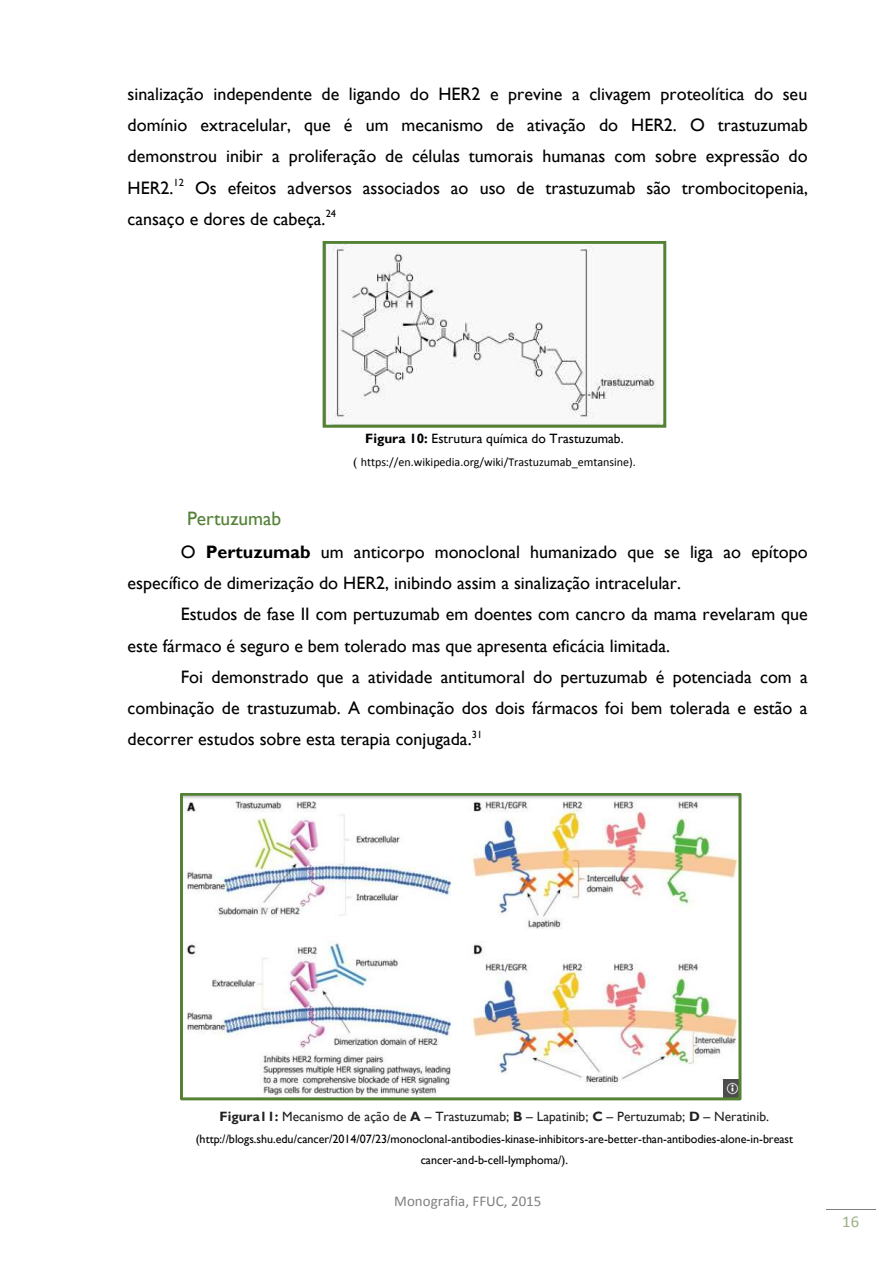
<style>
.page{position:relative;width:893px;height:1263px;background:#fff}
.page>*{position:absolute;margin:0;border:0;box-sizing:border-box;transform-origin:0 0}
.t1{font:19.5px "Gill Sans MT";color:#538135}
.t2{font:18px/31.3px "Gill Sans MT";color:#000;text-align:justify}
.t3{font:16.5px "Calibri";color:#9cb084}
.t4{font:15px "Calibri";color:#808080}
.t5{font:13.5px "Gill Sans MT";color:#222}
.t6{font:13.5px "Gill Sans MT";color:#000}
.t7{font:12px/20.9px "Gill Sans MT";color:#000;text-align:center}
.t8{font:12px "Calibri";letter-spacing:-.005em;color:#000}
.s1{font-weight:700}
.s2{font-family:"Gill Sans MT"}
</style>
<div class="page">
<hr style="left:826px;top:1209px;width:49px;height:1px;background:#7f7f7f">
<img style="left:328px;top:246px;width:332px;height:178px">
<div style="left:323px;top:242px;width:343px;height:186px;border:3px solid #548235"></div>
<img style="left:184px;top:797px;width:554px;height:299px">
<div style="left:180px;top:793px;width:562px;height:307px;border:3px solid #548235"></div>
<p class="t2" style="left:128px;top:78px;width:682px">sinalização independente de ligando do HER2 e previne a clivagem proteolítica do seu domínio extracelular, que é um mecanismo de ativação do HER2. O trastuzumab demonstrou inibir a proliferação de células tumorais humanas com sobre expressão do HER2.<sup>12</sup> Os efeitos adversos associados ao uso de trastuzumab são trombocitopenia, cansaço e dores de cabeça.<sup>24</sup></p>
<p class="t6" style="left:365px;top:431px;width:260px"><span class="s1">Figura 10:</span> Estrutura química do Trastuzumab.</p>
<p class="t8" style="left:353px;top:457px;width:284px"><span class="s2">(</span> https://en.wikipedia.org/wiki/Trastuzumab_emtansine).</p>
<p class="t1" style="left:187px;top:507px;width:96px">Pertuzumab</p>
<p class="t2" style="left:128px;top:536px;width:682px;text-indent:53px">O <span class="s1">Pertuzumab</span> um anticorpo monoclonal humanizado que se liga ao epítopo específico de dimerização do HER2, inibindo assim a sinalização intracelular.</p>
<p class="t2" style="left:128px;top:598px;width:681px;text-indent:53px">Estudos de fase II com pertuzumab em doentes com cancro da mama revelaram que este fármaco é seguro e bem tolerado mas que apresenta eficácia limitada.</p>
<p class="t2" style="left:128px;top:661px;width:682px;text-indent:53px">Foi demonstrado que a atividade antitumoral do pertuzumab é potenciada com a combinação de trastuzumab. A combinação dos dois fármacos foi bem tolerada e estão a decorrer estudos sobre esta terapia conjugada.<sup>31</sup></p>
<p class="t5" style="left:220px;top:1108px;width:551px"><span class="s1">Figura11:</span> Mecanismo de ação de <span class="s1">A</span> – Trastuzumab; <span class="s1">B</span> – Lapatinib; <span class="s1">C</span> – Pertuzumab; <span class="s1">D</span> – Neratinib.</p>
<p class="t7" style="left:196px;top:1128px;width:599px">(http://blogs.shu.edu/cancer/2014/07/23/monoclonal-antibodies-kinase-inhibitors-are-better-than-antibodies-alone-in-breast cancer-and-b-cell-lymphoma/).</p>
<p class="t4" style="left:394px;top:1195px;width:149px">Monografia, FFUC, 2015</p>
<p class="t3" style="left:842px;top:1215px;width:18px">16</p>
</div>
